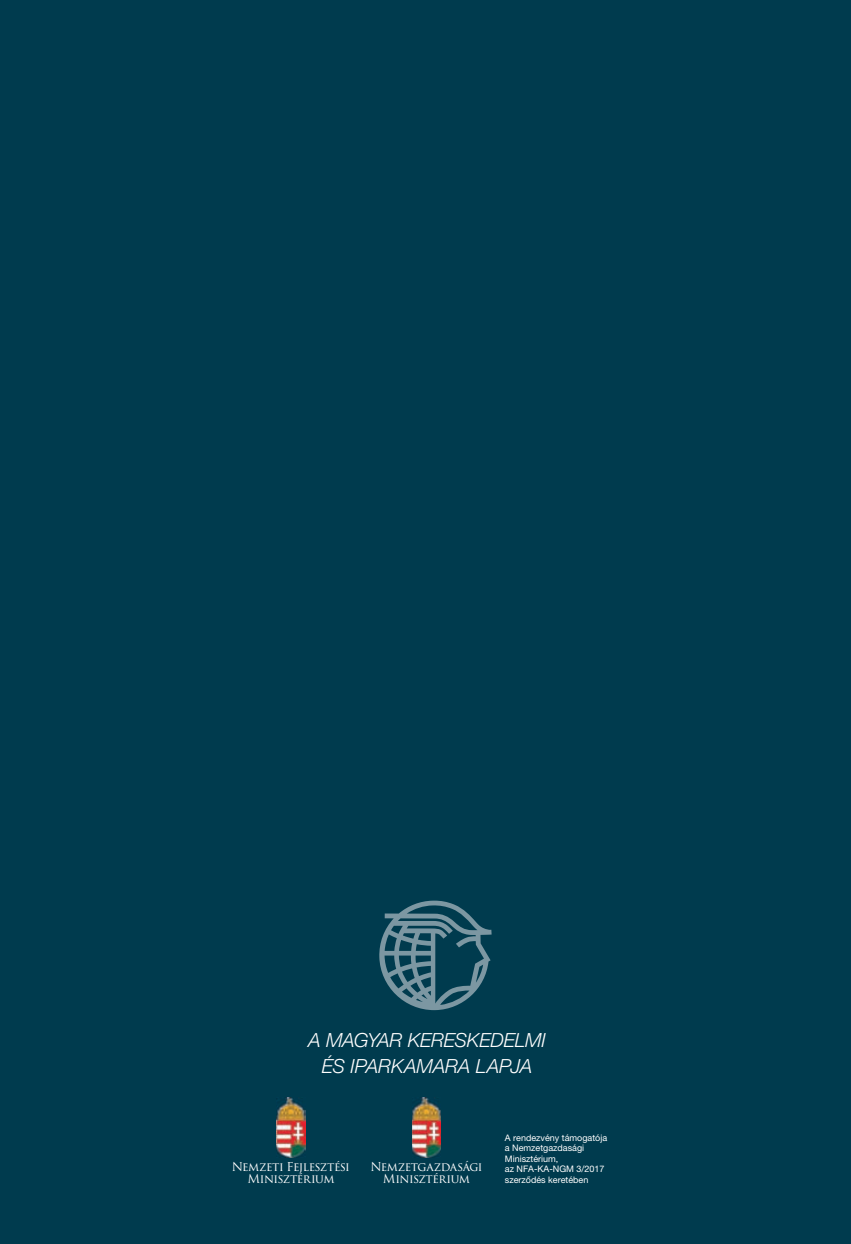
<style>
.page{position:relative;width:851px;height:1244px;background:#003b4e}
.page>*{position:absolute;margin:0;border:0;box-sizing:border-box;transform-origin:0 0}
.t1{font:italic 300 19.5px/25.5px "Helvetica Neue LT Std";letter-spacing:-.005em;color:#fff;text-align:center}
.t2{font:12px/12px "Trajan Pro 3";letter-spacing:-.04em;color:#fff;text-align:center}
.t3{font:9px/10.5px "Helvetica Neue LT Std";color:#fff}
</style>
<div class="page">
<svg style="left:379px;top:900px;width:112px;height:110px"></svg>
<img style="left:412px;top:1098px;width:29px;height:59px">
<img style="left:277px;top:1098px;width:28px;height:59px">
<h1 class="t1" style="left:308px;top:1027px;width:239px">A MAGYAR KERESKEDELMI<br>ÉS IPARKAMARA LAPJA</h1>
<h2 class="t2" style="left:232px;top:1161px;width:120px">Nemzeti Fejlesztési<br>Minisztérium</h2>
<h2 class="t2" style="left:370px;top:1161px;width:114px">Nemzetgazdasági<br>Minisztérium</h2>
<p class="t3" style="left:505px;top:1132px;width:104px">A rendezvény támogatója a Nemzetgazdasági<br>Minisztérium,<br>az NFA-KA-NGM 3/2017 szerződés keretében</p>
</div>
